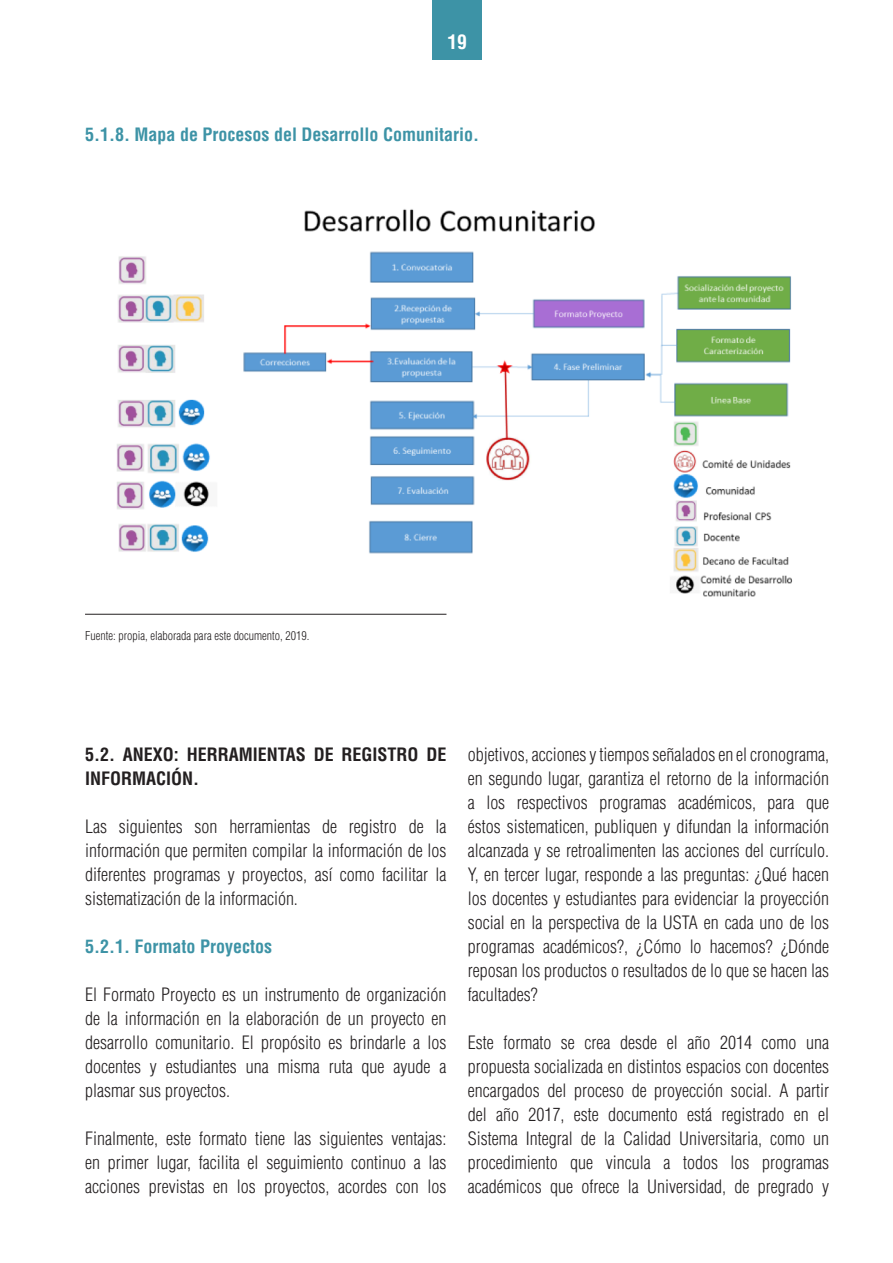
<style>
.page{position:relative;width:893px;height:1263px;background:#fff}
.page>*{position:absolute;margin:0;border:0;box-sizing:border-box;transform-origin:0 0}
.t1{font:700 condensed 19.5px "Helvetica LT Std";color:#fff}
.t2{font:300 condensed 18px/24px "Helvetica LT Std";color:#231f20;text-align:justify}
.t3{font:700 condensed 18px "Helvetica LT Std";color:#3d93a6}
.t4{font:700 condensed 18px/24px "Helvetica LT Std";color:#231f20}
.t5{font:300 condensed 12px "Helvetica LT Std";color:#231f20}
</style>
<div class="page">
<div style="left:432px;top:0;width:50px;height:60px;background:#3d93a6"></div>
<img style="left:117px;top:209px;width:676px;height:388px">
<hr style="left:85px;top:614px;width:361px;height:1px;background:#231f20">
<p class="t1" style="left:447px;top:29px;width:21px">19</p>
<p class="t3" style="left:85px;top:123px;width:395px">5.1.8. Mapa de Procesos del Desarrollo Comunitario.</p>
<p class="t5" style="left:85px;top:628px;width:226px">Fuente: propia, elaborada para este documento, 2019.</p>
<p class="t4" style="left:85px;top:743px;width:363px">5.2. ANEXO: HERRAMIENTAS DE REGISTRO DE<br>INFORMACIÓN.</p>
<p class="t2" style="left:85px;top:815px;width:363px">Las siguientes son herramientas de registro de la información que permiten compilar la información de los diferentes programas y proyectos, así como facilitar la sistematización de la información.</p>
<p class="t3" style="left:85px;top:935px;width:188px">5.2.1. Formato Proyectos</p>
<p class="t2" style="left:85px;top:983px;width:363px">El Formato Proyecto es un instrumento de organización de la información en la elaboración de un proyecto en desarrollo comunitario. El propósito es brindarle a los docentes y estudiantes una misma ruta que ayude a plasmar sus proyectos.</p>
<p class="t2" style="left:85px;top:1127px;width:363px">Finalmente, este formato tiene las siguientes ventajas: en primer lugar, facilita el seguimiento continuo a las acciones previstas en los proyectos, acordes con los</p>
<p class="t2" style="left:468px;top:743px;width:363px">objetivos, acciones y tiempos señalados en el cronograma, en segundo lugar, garantiza el retorno de la información a los respectivos programas académicos, para que éstos sistematicen, publiquen y difundan la información alcanzada y se retroalimenten las acciones del currículo.<br>Y, en tercer lugar, responde a las preguntas: ¿Qué hacen los docentes y estudiantes para evidenciar la proyección social en la perspectiva de la USTA en cada uno de los programas académicos?, ¿Cómo lo hacemos? ¿Dónde reposan los productos o resultados de lo que se hacen las facultades?</p>
<p class="t2" style="left:468px;top:1031px;width:363px">Este formato se crea desde el año 2014 como una propuesta socializada en distintos espacios con docentes encargados del proceso de proyección social. A partir del año 2017, este documento está registrado en el Sistema Integral de la Calidad Universitaria, como un procedimiento que vincula a todos los programas académicos que ofrece la Universidad, de pregrado y</p>
</div>
